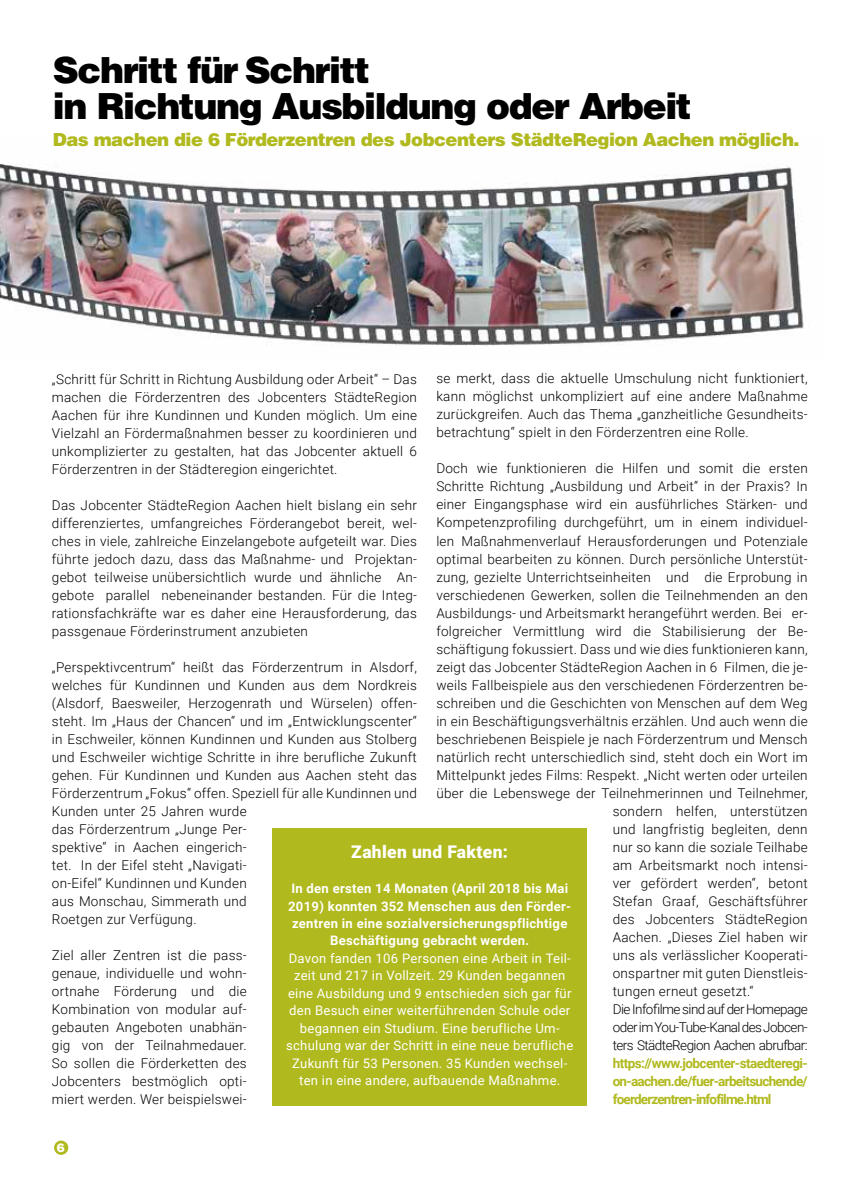
<style>
.page{position:relative;width:851px;height:1191px;background:#fff}
.page>*{position:absolute;margin:0;border:0;box-sizing:border-box;transform-origin:0 0}
.t1{font:900 36px/36px "Helvetica";letter-spacing:-.04em;color:#000}
.t2{font:900 18px "Helvetica";letter-spacing:-.03em;color:#b0b91d}
.t3{font:900 17.4px "Roboto";letter-spacing:.02em;color:#fff}
.t4{font:300 13.5px/18px "Roboto";letter-spacing:.02em;color:#000;text-align:justify}
.t5{font:700 13.5px/18px "Roboto";letter-spacing:-.06em;color:#b0b91d;text-align:justify}
.t6{font:300 13.5px "Roboto";letter-spacing:-.04em;color:#000}
.t7{font:13.05px/17.4px "Roboto";letter-spacing:.02em;color:#fff;text-align:center}
.t8{font:700 13.05px/17.4px "Roboto";letter-spacing:.02em;color:#fff;text-align:center}
.t9{font:900 12px "Helvetica";color:#fff}
</style>
<div class="page">
<img style="left:0;top:164px;width:804px;height:182px">
<div style="left:272px;top:828px;width:315px;height:278px;background:#b0b91d"></div>
<div style="left:54px;top:1140px;width:14px;height:14px;background:#b0b91d;border-radius:50%"></div>
<h1 class="t1" style="left:53px;top:51px;width:640px">Schritt für Schritt<br>in Richtung Ausbildung oder Arbeit</h1>
<h2 class="t2" style="left:53px;top:128px;width:748px">Das machen die 6 Förderzentren des Jobcenters StädteRegion Aachen möglich.</h2>
<p class="t4" style="left:436px;top:369px;width:373px">se merkt, dass die aktuelle Umschulung nicht funktioniert, kann möglichst unkompliziert auf eine andere Maßnahme zurückgreifen. Auch das Thema „ganzheitliche Gesundheits&shy;betrachtung“ spielt in den Förderzentren eine Rolle.</p>
<p class="t4" style="left:436px;top:459px;width:373px">Doch wie funktionieren die Hilfen und somit die ersten</p>
<p class="t4" style="left:436px;top:477px;width:373px">Schritte Richtung „Ausbildung und Arbeit“ in der Praxis? In</p>
<p class="t4" style="left:436px;top:495px;width:373px">einer Eingangsphase wird ein ausführliches Stärken- und</p>
<p class="t4" style="left:436px;top:513px;width:373px">Kompetenzprofiling durchgeführt, um in einem individuel-</p>
<p class="t4" style="left:436px;top:531px;width:373px">len Maßnahmenverlauf Herausforderungen und Potenziale</p>
<p class="t4" style="left:436px;top:549px;width:373px">optimal bearbeiten zu können. Durch persönliche Unterstüt-</p>
<p class="t4" style="left:436px;top:567px;width:373px">zung, gezielte Unterrichtseinheiten und die Erprobung in</p>
<p class="t4" style="left:436px;top:585px;width:373px">verschiedenen Gewerken, sollen die Teilnehmenden an den</p>
<p class="t4" style="left:436px;top:603px;width:373px">Ausbildungs- und Arbeitsmarkt herangeführt werden. Bei er-</p>
<p class="t4" style="left:436px;top:621px;width:373px">folgreicher Vermittlung wird die Stabilisierung der Be-</p>
<p class="t4" style="left:436px;top:639px;width:373px">schäftigung fokussiert. Dass und wie dies funktionieren kann,</p>
<p class="t4" style="left:436px;top:657px;width:373px">zeigt das Jobcenter StädteRegion Aachen in 6 Filmen, die je-</p>
<p class="t4" style="left:436px;top:675px;width:373px">weils Fallbeispiele aus den verschiedenen Förderzentren be-</p>
<p class="t4" style="left:436px;top:693px;width:373px">schreiben und die Geschichten von Menschen auf dem Weg</p>
<p class="t4" style="left:436px;top:711px;width:373px">in ein Beschäftigungsverhältnis erzählen. Und auch wenn die</p>
<p class="t4" style="left:436px;top:729px;width:373px">beschriebenen Beispiele je nach Förderzentrum und Mensch</p>
<p class="t4" style="left:436px;top:747px;width:373px">natürlich recht unterschiedlich sind, steht doch ein Wort im</p>
<p class="t4" style="left:436px;top:765px;width:373px">Mittelpunkt jedes Films: Respekt. „Nicht werten oder urteilen</p>
<p class="t4" style="left:436px;top:783px;width:373px">über die Lebenswege der Teilnehmerinnen und Teilnehmer,</p>
<p class="t4" style="left:612px;top:801px;width:196px">sondern helfen, unterstützen</p>
<p class="t4" style="left:612px;top:819px;width:196px">und langfristig begleiten, denn</p>
<p class="t4" style="left:612px;top:837px;width:196px">nur so kann die soziale Teilhabe</p>
<p class="t4" style="left:612px;top:855px;width:196px">am Arbeitsmarkt noch intensi-</p>
<p class="t4" style="left:612px;top:873px;width:196px">ver gefördert werden“, betont</p>
<p class="t4" style="left:612px;top:891px;width:196px">Stefan Graaf, Geschäftsführer</p>
<p class="t4" style="left:612px;top:909px;width:196px">des Jobcenters StädteRegion</p>
<p class="t4" style="left:612px;top:927px;width:196px">Aachen. „Dieses Ziel haben wir</p>
<p class="t4" style="left:612px;top:945px;width:196px">uns als verlässlicher Kooperati-</p>
<p class="t4" style="left:612px;top:963px;width:196px">onspartner mit guten Dienstleis-</p>
<p class="t4" style="left:612px;top:981px;width:142px">tungen erneut gesetzt.“</p>
<p class="t6" style="left:612px;top:999px;width:196px">Die Infofilme sind auf der Homepage</p>
<p class="t6" style="left:612px;top:1017px;width:196px">oder im You-Tube-Kanal des Jobcen-</p>
<p class="t6" style="left:612px;top:1035px;width:196px">ters StädteRegion Aachen abrufbar:</p>
<p class="t5" style="left:612px;top:1053px;width:196px">https://www.jobcenter-staedteregi&shy;on-aachen.de/fuer-arbeitsuchende/ foerderzentren-infofilme.html</p>
<p class="t4" style="left:52px;top:369px;width:366px">„Schritt für Schritt in Richtung Ausbildung oder Arbeit“ – Das machen die Förderzentren des Jobcenters StädteRegion Aachen für ihre Kundinnen und Kunden möglich. Um eine Vielzahl an Fördermaßnahmen besser zu koordinieren und unkomplizierter zu gestalten, hat das Jobcenter aktuell 6<br>Förderzentren in der Städteregion eingerichtet.</p>
<p class="t4" style="left:52px;top:495px;width:366px">Das Jobcenter StädteRegion Aachen hielt bislang ein sehr differenziertes, umfangreiches Förderangebot bereit, wel&shy;ches in viele, zahlreiche Einzelangebote aufgeteilt war. Dies führte jedoch dazu, dass das Maßnahme- und Projektan&shy;gebot teilweise unübersichtlich wurde und ähnliche An&shy;gebote parallel nebeneinander bestanden. Für die Integ&shy;rationsfachkräfte war es daher eine Herausforderung, das passgenaue Förderinstrument anzubieten</p>
<p class="t4" style="left:52px;top:657px;width:366px;text-align:left">„Perspektivcentrum“ heißt das Förderzentrum in Alsdorf, welches für Kundinnen und Kunden aus dem Nordkreis (Alsdorf, Baesweiler, Herzogenrath und Würselen) offen&shy;steht. Im „Haus der Chancen“ und im „Entwicklungscenter“ in Eschweiler, können Kundinnen und Kunden aus Stolberg und Eschweiler wichtige Schritte in ihre berufliche Zukunft gehen. Für Kundinnen und Kunden aus Aachen steht das Förderzentrum „Fokus“ offen. Speziell für alle Kundinnen und Kunden unter 25 Jahren wurde<br>das Förderzentrum „Junge Per-<br>spektive“ in Aachen eingerich-<br>tet. In der Eifel steht „Navigati-<br>on-Eifel“ Kundinnen und Kunden<br>aus Monschau, Simmerath und<br>Roetgen zur Verfügung.</p>
<p class="t4" style="left:52px;top:945px;width:196px">Ziel aller Zentren ist die pass&shy;genaue, individuelle und wohn&shy;ortnahe Förderung und die Kombination von modular auf&shy;gebauten Angeboten unabhän&shy;gig von der Teilnahmedauer.<br>So sollen die Förderketten des Jobcenters bestmöglich opti&shy;miert werden. Wer beispielswei-</p>
<p class="t3" style="left:351px;top:839px;width:158px">Zahlen und Fakten:</p>
<p class="t8" style="left:288px;top:879px;width:284px">In den ersten 14 Monaten (April 2018 bis Mai 2019) konnten 352 Menschen aus den Förder&shy;zentren in eine sozialversicherungspflichtige Beschäftigung gebracht werden.</p>
<p class="t7" style="left:286px;top:949px;width:289px">Davon fanden 106 Personen eine Arbeit in Teil&shy;zeit und 217 in Vollzeit. 29 Kunden begannen eine Ausbildung und 9 entschieden sich gar für den Besuch einer weiterführenden Schule oder begannen ein Studium. Eine berufliche Um&shy;schulung war der Schritt in eine neue berufliche Zukunft für 53 Personen. 35 Kunden wechsel&shy;ten in eine andere, aufbauende Maßnahme.</p>
<p class="t9" style="left:57px;top:1139px;width:10px">6</p>
</div>
